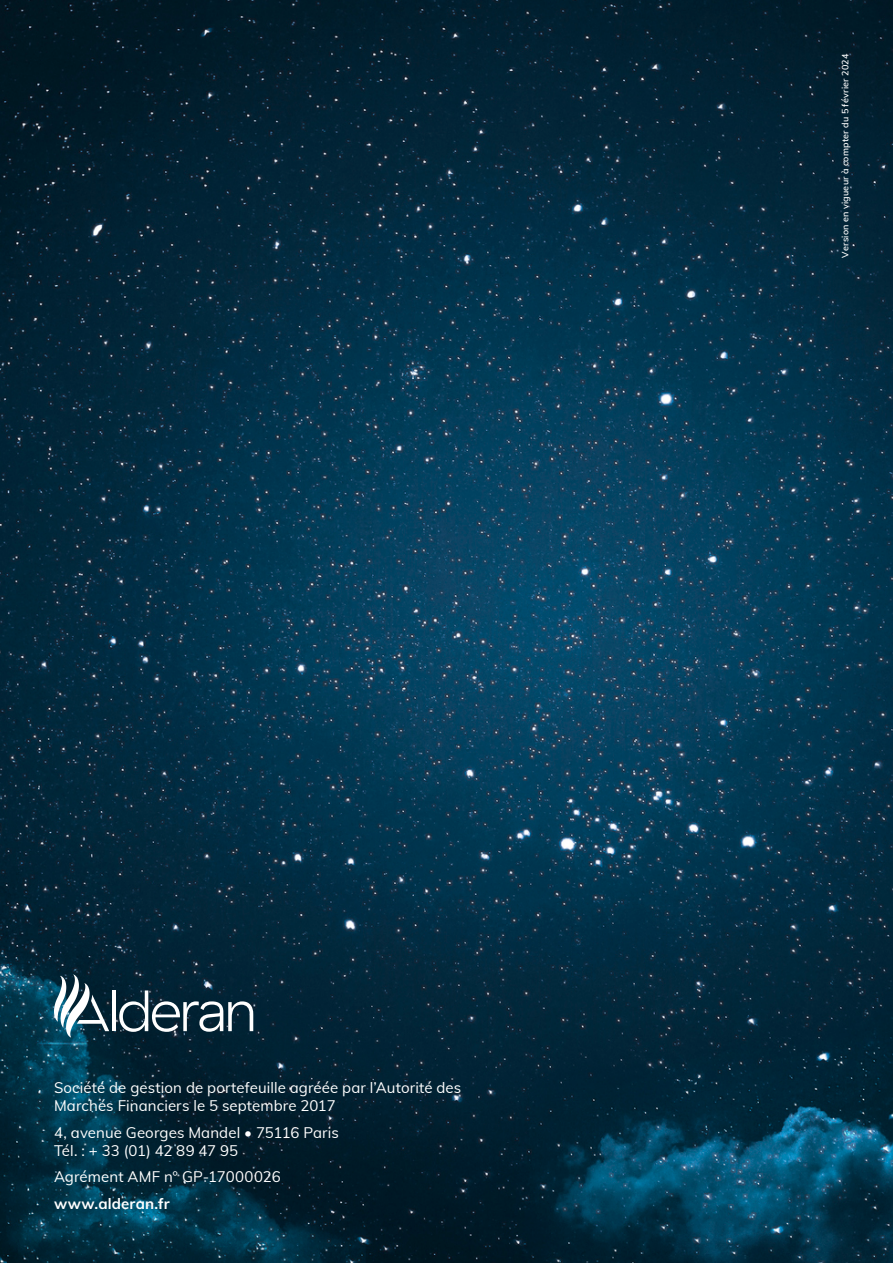
<style>
.page{position:relative;width:893px;height:1263px;background:#fff}
.page>*{position:absolute;margin:0;border:0;box-sizing:border-box;transform-origin:0 0}
.t1{font:15px/18px "Muli";letter-spacing:.005em;color:#fff}
.t2{font:700 15px "Muli";letter-spacing:.01em;color:#fff}
.t3{font:600 9px "Muli";letter-spacing:.025em;color:#fff}
</style>
<div class="page">
<img style="left:0;top:0;width:893px;height:1263px">
<hr style="left:112px;top:990px;width:4px;height:41px;background:#fff">
<svg style="left:119px;top:990px;width:134px;height:42px"></svg>
<svg style="left:54px;top:974px;width:55px;height:63px"></svg>
<p class="t1" style="left:54px;top:1078px;width:409px">Société de gestion de portefeuille agréée par l’Autorité des<br>Marchés Financiers le 5 septembre 2017</p>
<p class="t1" style="left:54px;top:1123px;width:286px">4, avenue Georges Mandel • 75116 Paris<br>Tél. : + 33 (01) 42 89 47 95</p>
<p class="t1" style="left:54px;top:1167px;width:228px">Agrément AMF n° GP-17000026</p>
<p class="t2" style="left:54px;top:1192px;width:117px">www.alderan.fr</p>
<p class="t3" style="left:839px;top:258px;width:205px;rotate:-90deg">Version en vigueur à compter du 5 février 2024</p>
</div>
